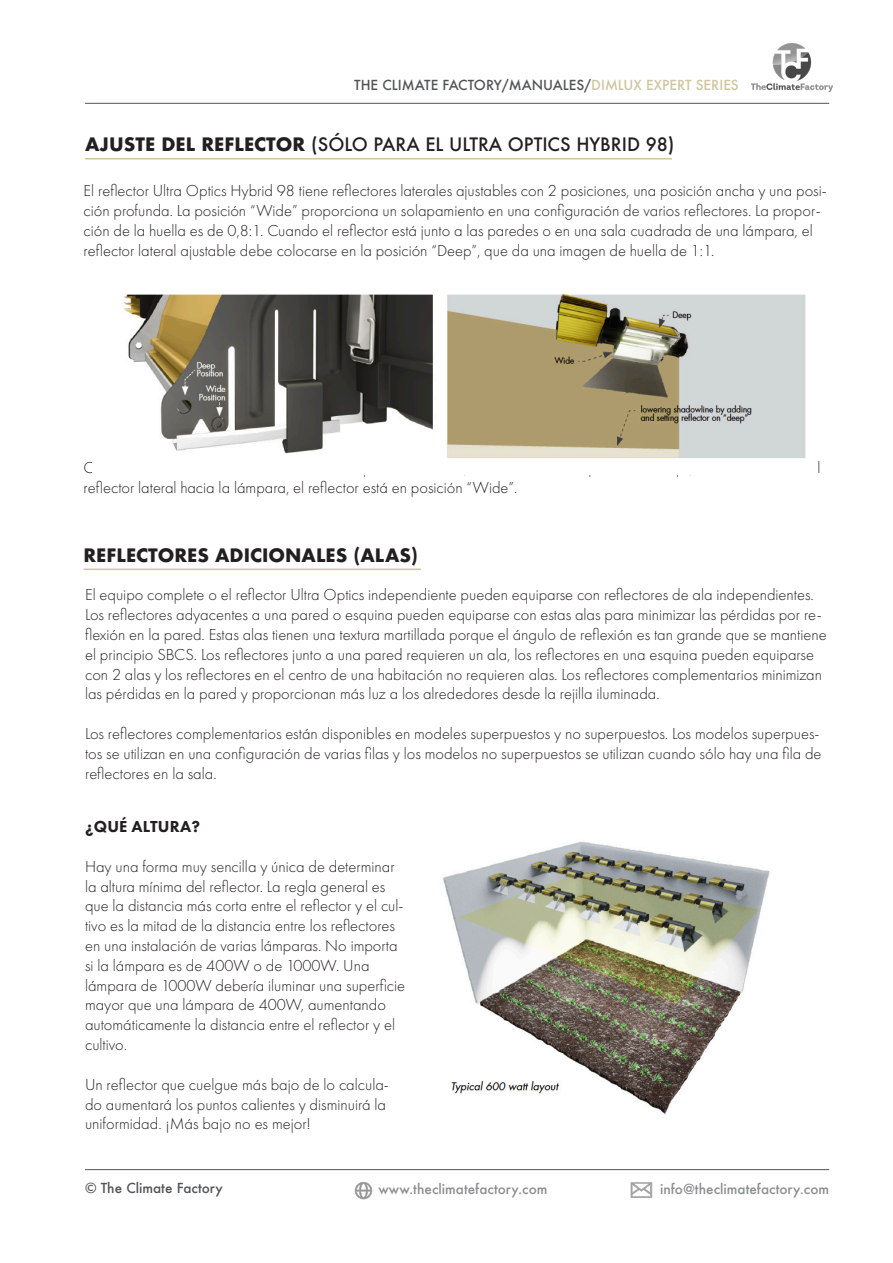
<style>
.page{position:relative;width:893px;height:1263px;background:#fff}
.page>*{position:absolute;margin:0;border:0;box-sizing:border-box;transform-origin:0 0}
.t1{font:500 18px "Futura";color:#231f20}
.t2{font:700 18px "Futura";color:#231f20}
.t3{font:300 16.5px/19.8px "Futura PT";color:#231f20}
.t4{font:800 16.5px "Futura PT";letter-spacing:.01em;color:#231f20}
.t5{font:500 13.5px "Futura";color:#515455}
.t6{font:500 13.5px "Futura";color:#8b8d8f}
.s1{color:#d0c5a0}
.s2{font-weight:700}
</style>
<div class="page">
<img style="left:752px;top:44px;width:80px;height:48px">
<hr style="left:85px;top:103px;width:744px;height:1px;background:#515455">
<hr style="left:85px;top:1169px;width:744px;height:1px;background:#515455">
<img style="left:355px;top:1181px;width:18px;height:18px">
<img style="left:631px;top:1182px;width:21px;height:16px">
<hr style="left:85px;top:158px;width:587px;height:1px;background:#d0c5a0">
<img style="left:123px;top:294px;width:683px;height:165px">
<hr style="left:84px;top:569px;width:337px;height:1px;background:#d0c5a0">
<img style="left:443px;top:841px;width:327px;height:274px">
<p class="t5" style="left:354px;top:76px;width:386px">THE CLIMATE FACTORY/MANUALES/<span class="s1">DIMLUX EXPERT SERIES</span></p>
<p class="t1" style="left:85px;top:132px;width:591px"><span class="s2">AJUSTE DEL REFLECTOR</span> (SÓLO PARA EL ULTRA OPTICS HYBRID 98)</p>
<p class="t3" style="left:84px;top:181px;width:745px">El reflector Ultra Optics Hybrid 98 tiene reflectores laterales ajustables con 2 posiciones, una posición ancha y una posi&shy;ción profunda. La posición “Wide” proporciona un solapamiento en una configuración de varios reflectores. La propor&shy;ción de la huella es de 0,8:1. Cuando el reflector está junto a las paredes o en una sala cuadrada de una lámpara, el reflector lateral ajustable debe colocarse en la posición “Deep”, que da una imagen de huella de 1:1.</p>
<p class="t3" style="left:84px;top:478px;width:435px">reflector lateral hacia la lámpara, el reflector está en posición “Wide”.</p>
<p class="t2" style="left:84px;top:542px;width:336px">REFLECTORES ADICIONALES (ALAS)</p>
<p class="t3" style="left:85px;top:585px;width:743px">El equipo complete o el reflector Ultra Optics independiente pueden equiparse con reflectores de ala independientes.<br>Los reflectores adyacentes a una pared o esquina pueden equiparse con estas alas para minimizar las pérdidas por re&shy;flexión en la pared. Estas alas tienen una textura martillada porque el ángulo de reflexión es tan grande que se mantiene el principio SBCS. Los reflectores junto a una pared requieren un ala, los reflectores en una esquina pueden equiparse con 2 alas y los reflectores en el centro de una habitación no requieren alas. Los reflectores complementarios minimizan las pérdidas en la pared y proporcionan más luz a los alrededores desde la rejilla iluminada.</p>
<p class="t3" style="left:85px;top:724px;width:738px">Los reflectores complementarios están disponibles en modeles superpuestos y no superpuestos. Los modelos superpues&shy;tos se utilizan en una configuración de varias filas y los modelos no superpuestos se utilizan cuando sólo hay una fila de reflectores en la sala.</p>
<p class="t4" style="left:85px;top:816px;width:117px">¿QUÉ ALTURA?</p>
<p class="t3" style="left:85px;top:856px;width:322px">Hay una forma muy sencilla y única de determinar la altura mínima del reflector. La regla general es que la distancia más corta entre el reflector y el cul&shy;tivo es la mitad de la distancia entre los reflectores en una instalación de varias lámparas. No importa si la lámpara es de 400W o de 1000W. Una lámpara de 1000W debería iluminar una superficie mayor que una lámpara de 400W, aumentando automáticamente la distancia entre el reflector y el cultivo.</p>
<p class="t3" style="left:85px;top:1074px;width:305px">Un reflector que cuelgue más bajo de lo calcula&shy;do aumentará los puntos calientes y disminuirá la uniformidad. ¡Más bajo no es mejor!</p>
<p class="t5" style="left:85px;top:1179px;width:139px">© The Climate Factory</p>
<p class="t6" style="left:378px;top:1180px;width:171px">www.theclimatefactory.com</p>
<p class="t6" style="left:660px;top:1180px;width:171px">info@theclimatefactory.com</p>
</div>
